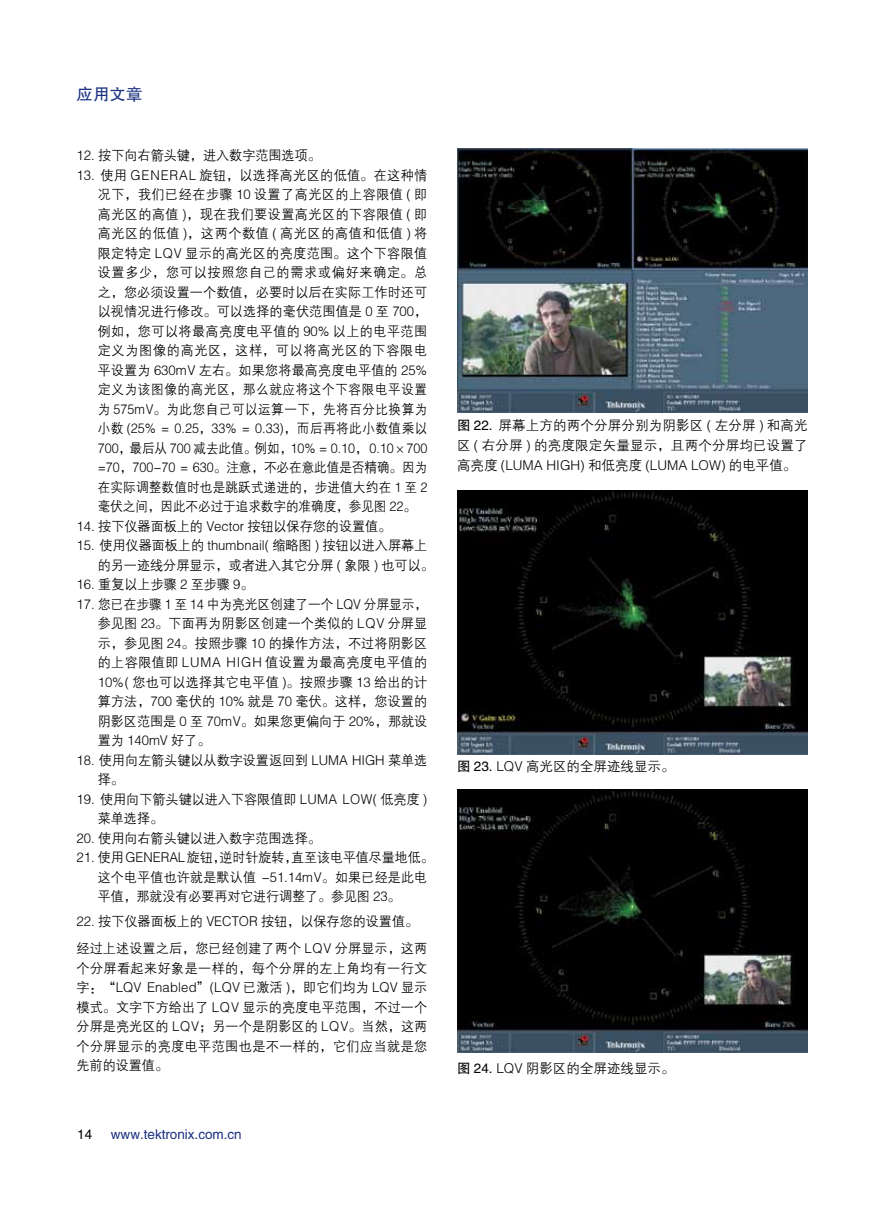
<style>
.page{position:relative;width:893px;height:1212px;background:#fff}
.page>*{position:absolute;margin:0;border:0;box-sizing:border-box;transform-origin:0 0}
.t1{font:16.5px "FZHTJW GB1 0";color:#1a3181}
.t2{font:13.5px/19.5px "FZZDXJW GB1 0";color:#000;text-align:justify}
.t3{font:13.5px "FZZDXJW GB1 0";letter-spacing:.02em;color:#000;scale:.96 1}
.t4{font:13.5px "FZZDXJW GB1 0";color:#000;scale:.96 1}
.t5{font:13.5px "FZHTJW GB1 0";color:#1a3181}
.t6{font:13.5px "FZHTJW GB1 0";color:#000}
.s1{font-family:"FZHTJW GB1 0"}
</style>
<div class="page">
<img style="left:457px;top:149px;width:351px;height:263px">
<img style="left:457px;top:491px;width:351px;height:263px">
<img style="left:457px;top:789px;width:351px;height:264px">
<p class="t1" style="left:76px;top:85px;width:67px">应用文章</p>
<p class="t2" style="left:76px;top:146px;width:246px">12. 按下向右箭头键，进入数字范围选项。</p>
<p class="t2" style="left:98px;top:166px;width:331px;text-indent:-21px">13. 使用 GENERAL 旋钮，以选择高光区的低值。在这种情况下，我们已经在步骤 10 设置了高光区的上容限值 ( 即高光区的高值 )，现在我们要设置高光区的下容限值 ( 即高光区的低值 )，这两个数值 ( 高光区的高值和低值 ) 将限定特定 LQV 显示的高光区的亮度范围。这个下容限值设置多少，您可以按照您自己的需求或偏好来确定。总之，您必须设置一个数值，必要时以后在实际工作时还可以视情况进行修改。可以选择的毫伏范围值是 0 至 700，例如，您可以将最高亮度电平值的 90% 以上的电平范围定义为图像的高光区，这样，可以将高光区的下容限电平设置为 630mV 左右。如果您将最高亮度电平值的 25%定义为该图像的高光区，那么就应将这个下容限电平设置为 575mV。为此您自己可以运算一下，先将百分比换算为小数 (25% = 0.25，33% = 0.33)，而后再将此小数值乘以700，最后从 700 减去此值。例如，10% = 0.10，0.10×700 =70，700-70 = 630。注意，不必在意此值是否精确。因为在实际调整数值时也是跳跃式递进的，步进值大约在 1 至 2毫伏之间，因此不必过于追求数字的准确度，参见图 22。</p>
<p class="t2" style="left:76px;top:517px;width:316px">14. 按下仪器面板上的 Vector 按钮以保存您的设置值。</p>
<p class="t2" style="left:98px;top:536px;width:338px;text-indent:-21px">15. 使用仪器面板上的 thumbnail( 缩略图 ) 按钮以进入屏幕上的另一迹线分屏显示，或者进入其它分屏 ( 象限 ) 也可以。</p>
<p class="t2" style="left:76px;top:575px;width:179px">16. 重复以上步骤 2 至步骤 9。</p>
<p class="t2" style="left:98px;top:595px;width:331px;text-indent:-21px">17. 您已在步骤 1 至 14 中为亮光区创建了一个 LQV 分屏显示，参见图 23。下面再为阴影区创建一个类似的 LQV 分屏显示，参见图 24。按照步骤 10 的操作方法，不过将阴影区的上容限值即 LUMA HIGH 值设置为最高亮度电平值的10%( 您也可以选择其它电平值 )。按照步骤 13 给出的计算方法，700 毫伏的 10% 就是 70 毫伏。这样，您设置的阴影区范围是 0 至 70mV。如果您更偏向于 20%，那就设置为 140mV 好了。</p>
<p class="t2" style="left:98px;top:751px;width:331px;text-indent:-21px">18. 使用向左箭头键以从数字设置返回到 LUMA HIGH 菜单选择。</p>
<p class="t2" style="left:98px;top:790px;width:331px;text-indent:-21px">19. 使用向下箭头键以进入下容限值即 LUMA LOW( 低亮度 )菜单选择。</p>
<p class="t2" style="left:76px;top:829px;width:246px">20. 使用向右箭头键以进入数字范围选择。</p>
<p class="t2" style="left:76px;top:848px;width:359px">21．使用 GENERAL旋钮，逆时针旋转，直至该电平值尽量地低。</p>
<p class="t3" style="left:98px;top:870px;width:345px">这个电平值也许就是默认值 -51.14mV。如果已经是此电</p>
<p class="t4" style="left:98px;top:889px;width:317px">平值，那就没有必要再对它进行调整了。参见图 23。</p>
<p class="t2" style="left:76px;top:908px;width:352px;line-height:27.3px">22. 按下仪器面板上的 VECTOR 按钮，以保存您的设置值。经过上述设置之后，您已经创建了两个 LQV 分屏显示，这两</p>
<p class="t2" style="left:76px;top:959px;width:352px">个分屏看起来好象是一样的，每个分屏的左上角均有一行文字：“LQV Enabled”(LQV 已激活 )，即它们均为 LQV 显示模式。文字下方给出了 LQV 显示的亮度电平范围，不过一个分屏是亮光区的 LQV；另一个是阴影区的 LQV。当然，这两个分屏显示的亮度电平范围也是不一样的，它们应当就是您先前的设置值。</p>
<p class="t6" style="left:77px;top:1126px;width:16px">14</p>
<p class="t5" style="left:111px;top:1126px;width:132px">www.tektronix.com.cn</p>
<p class="t2" style="left:457px;top:415px;width:352px;line-height:20.2px"><span class="s1">图 22.</span> 屏幕上方的两个分屏分别为阴影区 ( 左分屏 ) 和高光区 ( 右分屏 ) 的亮度限定矢量显示，且两个分屏均已设置了高亮度 (LUMA HIGH) 和低亮度 (LUMA LOW) 的电平值。</p>
<p class="t2" style="left:457px;top:757px;width:219px"><span class="s1">图 23.</span> LQV 高光区的全屏迹线显示。</p>
<p class="t2" style="left:457px;top:1058px;width:219px"><span class="s1">图 24.</span> LQV 阴影区的全屏迹线显示。</p>
</div>
